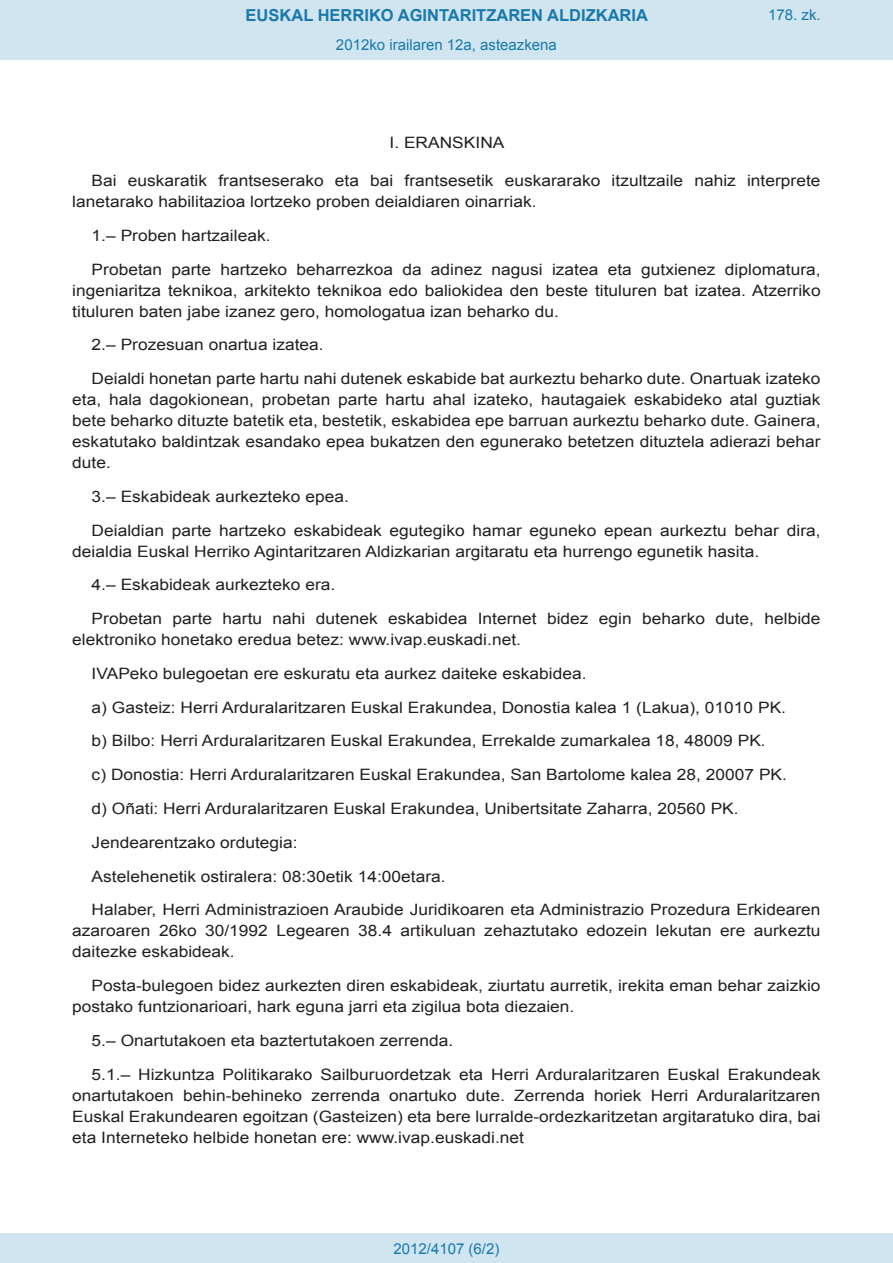
<style>
.page{position:relative;width:893px;height:1263px;background:#fff}
.page>*{position:absolute;margin:0;border:0;box-sizing:border-box;transform-origin:0 0}
.t1{font:700 16.5px "Arial";color:#1879ad}
.BOPVDetalle{font:15.6px/21px "Arial";color:#231f20;scale:1.11 1}
.BOPVClave{font:15.6px "Arial";color:#231f20;scale:1.11 1}
.Paginacion_Centro{font:15px "Arial";color:#1879ad}
</style>
<div class="page">
<div style="left:0;top:0;width:893px;height:60px;background:#d0e5f0"></div>
<div style="left:0;top:1233px;width:893px;height:30px;background:#d0e5f0"></div>
<p class="t1" style="left:246px;top:4px;width:404px">EUSKAL HERRIKO AGINTARITZAREN ALDIZKARIA</p>
<p class="Paginacion_Centro" style="left:336px;top:35px;width:222px">2012ko irailaren 12a, asteazkena</p>
<p class="Paginacion_Centro" style="left:768px;top:5px;width:54px">178. zk.</p>
<p class="BOPVClave" style="left:389px;top:132px;width:105px">I. ERANSKINA</p>
<p class="BOPVDetalle" style="left:72px;top:170px;width:676px;text-indent:19px">Bai euskaratik frantseserako eta bai frantsesetik euskararako itzultzaile nahiz interprete lanetarako habilitazioa lortzeko proben deialdiaren oinarriak.</p>
<p class="BOPVDetalle" style="left:92px;top:225px;width:163px">1.– Proben hartzaileak.</p>
<p class="BOPVDetalle" style="left:72px;top:259px;width:676px;text-align:justify;text-indent:19px">Probetan parte hartzeko beharrezkoa da adinez nagusi izatea eta gutxienez diplomatura, ingeniaritza teknikoa, arkitekto teknikoa edo baliokidea den beste tituluren bat izatea. Atzerriko tituluren baten jabe izanez gero, homologatua izan beharko du.</p>
<p class="BOPVDetalle" style="left:92px;top:335px;width:211px">2.– Prozesuan onartua izatea.</p>
<p class="BOPVDetalle" style="left:72px;top:368px;width:676px;text-align:justify;text-indent:19px">Deialdi honetan parte hartu nahi dutenek eskabide bat aurkeztu beharko dute. Onartuak izateko eta, hala dagokionean, probetan parte hartu ahal izateko, hautagaiek eskabideko atal guztiak bete beharko dituzte batetik eta, bestetik, eskabidea epe barruan aurkeztu beharko dute. Gainera, eskatutako baldintzak esandako epea bukatzen den egunerako betetzen dituztela adierazi behar dute.</p>
<p class="BOPVDetalle" style="left:92px;top:486px;width:233px">3.– Eskabideak aurkezteko epea.</p>
<p class="BOPVDetalle" style="left:72px;top:520px;width:676px;text-indent:19px">Deialdian parte hartzeko eskabideak egutegiko hamar eguneko epean aurkeztu behar dira, deialdia Euskal Herriko Agintaritzaren Aldizkarian argitaratu eta hurrengo egunetik hasita.</p>
<p class="BOPVDetalle" style="left:92px;top:575px;width:221px">4.– Eskabideak aurkezteko era.</p>
<p class="BOPVDetalle" style="left:72px;top:608px;width:676px;text-indent:19px">Probetan parte hartu nahi dutenek eskabidea Internet bidez egin beharko dute, helbide elektroniko honetako eredua betez: www.ivap.euskadi.net.</p>
<p class="BOPVDetalle" style="left:92px;top:663px;width:447px">IVAPeko bulegoetan ere eskuratu eta aurkez daiteke eskabidea.</p>
<p class="BOPVDetalle" style="left:92px;top:697px;width:627px">a) Gasteiz: Herri Arduralaritzaren Euskal Erakundea, Donostia kalea 1 (Lakua), 01010 PK.</p>
<p class="BOPVDetalle" style="left:92px;top:731px;width:609px">b) Bilbo: Herri Arduralaritzaren Euskal Erakundea, Errekalde zumarkalea 18, 48009 PK.</p>
<p class="BOPVDetalle" style="left:92px;top:764px;width:628px">c) Donostia: Herri Arduralaritzaren Euskal Erakundea, San Bartolome kalea 28, 20007 PK.</p>
<p class="BOPVDetalle" style="left:92px;top:798px;width:584px">d) Oñati: Herri Arduralaritzaren Euskal Erakundea, Unibertsitate Zaharra, 20560 PK.</p>
<p class="BOPVDetalle" style="left:92px;top:832px;width:187px">Jendearentzako ordutegia:</p>
<p class="BOPVDetalle" style="left:92px;top:866px;width:320px">Astelehenetik ostiralera: 08:30etik 14:00etara.</p>
<p class="BOPVDetalle" style="left:72px;top:899px;width:676px;text-align:justify;text-indent:19px">Halaber, Herri Administrazioen Araubide Juridikoaren eta Administrazio Prozedura Erkidearen azaroaren 26ko 30/1992 Legearen 38.4 artikuluan zehaztutako edozein lekutan ere aurkeztu daitezke eskabideak.</p>
<p class="BOPVDetalle" style="left:72px;top:975px;width:676px;text-indent:19px">Posta-bulegoen bidez aurkezten diren eskabideak, ziurtatu aurretik, irekita eman behar zaizkio postako funtzionarioari, hark eguna jarri eta zigilua bota diezaien.</p>
<p class="BOPVDetalle" style="left:92px;top:1030px;width:327px">5.– Onartutakoen eta baztertutakoen zerrenda.</p>
<p class="BOPVDetalle" style="left:72px;top:1064px;width:676px;text-align:justify;text-indent:19px">5.1.– Hizkuntza Politikarako Sailburuordetzak eta Herri Arduralaritzaren Euskal Erakundeak onartutakoen behin-behineko zerrenda onartuko dute. Zerrenda horiek Herri Arduralaritzaren Euskal Erakundearen egoitzan (Gasteizen) eta bere lurralde-ordezkaritzetan argitaratuko dira, bai eta Interneteko helbide honetan ere: www.ivap.euskadi.net</p>
<p class="Paginacion_Centro" style="left:393px;top:1238px;width:107px">2012/4107 (6/2)</p>
</div>
